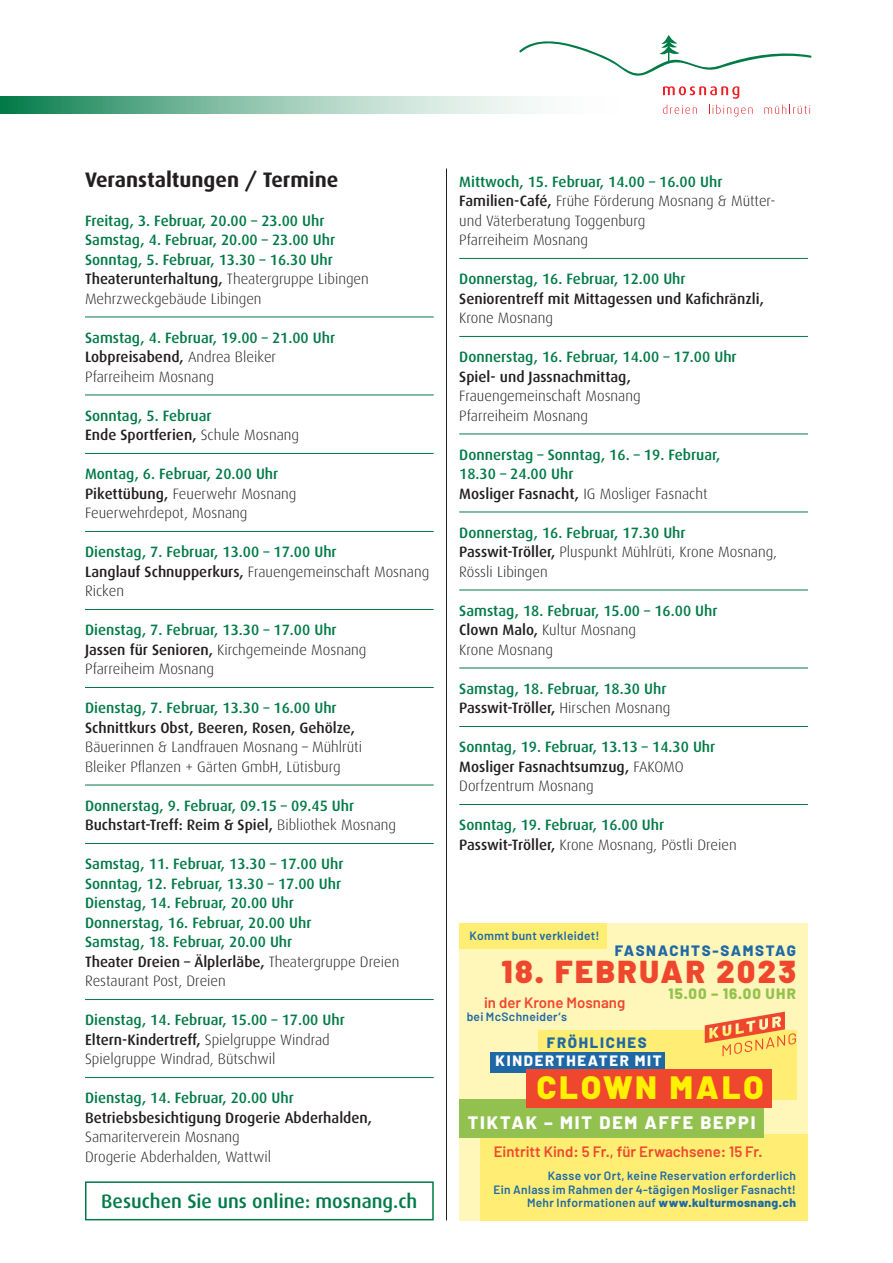
<style>
.page{position:relative;width:893px;height:1263px;background:#fff}
.page>*{position:absolute;margin:0;border:0;box-sizing:border-box;transform-origin:0 0}
.t1{font:900 32.25px "Barlow";letter-spacing:.095em;color:#fff101}
.t2{font:900 31.65px "Barlow";letter-spacing:.075em;color:#ef472e}
.t3{font:700 21px "Dax";color:#231f20}
.t4{font:500 19.5px "Dax";color:#017a47}
.t5{font:800 18px "Barlow";letter-spacing:.105em;color:#fff}
.t6{font:500 15px/19.5px "Dax";color:#017a47}
.t7{font:300 15px/19.5px "Dax";color:#231f20}
.t8{font:500 15px "Dax";color:#231f20}
.t9{font:600 15px "Barlow";color:#ef472e}
.t10{font:800 15px "Barlow";letter-spacing:.11em;color:#1e68a6}
.t11{font:800 15px "Barlow";letter-spacing:.11em;color:#fff}
.t12{font:800 15px "Barlow";letter-spacing:.07em;color:#93c150}
.t13{font:600 12px/13.5px "Barlow";letter-spacing:.025em;color:#1e68a6;text-align:right}
.s1{color:#231f20}
.s2{font-weight:300;color:#231f20}
.s3{font-weight:500;color:#017a47}
.s4{font-weight:500}
.s5{font-weight:800}
</style>
<div class="page">
<svg style="left:1px;top:96px;width:539px;height:17px;background:#8fc4ae"></svg>
<svg style="left:0;top:96px;width:1px;height:17px"></svg>
<svg style="left:663px;top:86px;width:76px;height:13px"></svg>
<svg style="left:519px;top:35px;width:292px;height:41px"></svg>
<svg style="left:663px;top:105px;width:34px;height:9px"></svg>
<svg style="left:709px;top:105px;width:44px;height:11px"></svg>
<svg style="left:764px;top:105px;width:46px;height:9px"></svg>
<hr style="left:446px;top:169px;width:1px;height:1051px;background:#231f20">
<hr style="left:85px;top:317px;width:349px;height:1px;background:#017a47">
<hr style="left:85px;top:395px;width:349px;height:1px;background:#017a47">
<hr style="left:85px;top:453px;width:349px;height:1px;background:#017a47">
<hr style="left:85px;top:531px;width:349px;height:1px;background:#017a47">
<hr style="left:85px;top:609px;width:349px;height:1px;background:#017a47">
<hr style="left:85px;top:687px;width:349px;height:1px;background:#017a47">
<hr style="left:85px;top:785px;width:349px;height:1px;background:#017a47">
<hr style="left:85px;top:843px;width:349px;height:1px;background:#017a47">
<hr style="left:85px;top:999px;width:349px;height:1px;background:#017a47">
<hr style="left:85px;top:1077px;width:349px;height:1px;background:#017a47">
<hr style="left:459px;top:258px;width:349px;height:1px;background:#017a47">
<hr style="left:459px;top:336px;width:349px;height:1px;background:#017a47">
<hr style="left:459px;top:434px;width:349px;height:1px;background:#017a47">
<hr style="left:459px;top:512px;width:349px;height:1px;background:#017a47">
<hr style="left:459px;top:590px;width:349px;height:1px;background:#017a47">
<hr style="left:459px;top:668px;width:349px;height:1px;background:#017a47">
<hr style="left:459px;top:726px;width:349px;height:1px;background:#017a47">
<hr style="left:459px;top:804px;width:349px;height:1px;background:#017a47">
<div style="left:85px;top:1181px;width:349px;height:39px;border:2px solid #017a47"></div>
<div style="left:459px;top:923px;width:349px;height:297px;background:#fff6b9"></div>
<div style="left:480px;top:1134px;width:328px;height:86px;background:#ffee73"></div>
<div style="left:459px;top:923px;width:147px;height:25px;background:#ffee73"></div>
<div style="left:538px;top:1030px;width:258px;height:69px;background:#ffee73"></div>
<div style="left:491px;top:1052px;width:174px;height:21px;background:#1e68a6"></div>
<div style="left:459px;top:1099px;width:305px;height:39px;background:#93c150"></div>
<div style="left:526px;top:1069px;width:246px;height:38px;background:#ef472e"></div>
<svg style="left:705px;top:1012px;width:91px;height:44px"></svg>
<h3 class="t3" style="left:85px;top:168px;width:255px">Veranstaltungen / Termine</h3>
<p class="t6" style="left:85px;top:211px;width:285px">Freitag, 3. Februar, 20.00 – 23.00 Uhr Samstag, 4. Februar, 20.00 – 23.00 Uhr Sonntag, 5. Februar, 13.30 – 16.30 Uhr <span class="s1">Theaterunterhaltung,</span> <span class="s2">Theatergruppe Libingen Mehrzweckgebäude Libingen</span></p>
<p class="t6" style="left:85px;top:328px;width:252px">Samstag, 4. Februar, 19.00 – 21.00 Uhr<br><span class="s1">Lobpreisabend,</span> <span class="s2">Andrea Bleiker<br>Pfarreiheim Mosnang</span></p>
<p class="t6" style="left:85px;top:406px;width:216px">Sonntag, 5. Februar<br><span class="s1">Ende Sportferien,</span> <span class="s2">Schule Mosnang</span></p>
<p class="t7" style="left:85px;top:465px;width:213px"><span class="s3">Montag, 6. Februar, 20.00 Uhr<br></span><span class="s4">Pikettübung,</span> Feuerwehr Mosnang<br>Feuerwehrdepot, Mosnang</p>
<p class="t6" style="left:85px;top:542px;width:346px">Dienstag, 7. Februar, 13.00 – 17.00 Uhr<br><span class="s1">Langlauf Schnupperkurs,</span> <span class="s2">Frauengemeinschaft Mosnang<br>Ricken</span></p>
<p class="t7" style="left:85px;top:621px;width:283px"><span class="s3">Dienstag, 7. Februar, 13.30 – 17.00 Uhr<br></span><span class="s4">Jassen für Senioren,</span> Kirchgemeinde Mosnang<br>Pfarreiheim Mosnang</p>
<p class="t6" style="left:85px;top:698px;width:253px">Dienstag, 7. Februar, 13.30 – 16.00 Uhr</p>
<p class="t8" style="left:85px;top:719px;width:271px">Schnittkurs Obst, Beeren, Rosen, Gehölze,</p>
<p class="t7" style="left:85px;top:738px;width:279px">Bäuerinnen &amp; Landfrauen Mosnang – Mühlrüti<br>Bleiker Pflanzen + Gärten GmbH, Lütisburg</p>
<p class="t6" style="left:85px;top:796px;width:313px">Donnerstag, 9. Februar, 09.15 – 09.45 Uhr<br><span class="s1">Buchstart-Treff: Reim &amp; Spiel,</span> <span class="s2">Bibliothek Mosnang</span></p>
<p class="t6" style="left:85px;top:854px;width:316px">Samstag, 11. Februar, 13.30 – 17.00 Uhr Sonntag, 12. Februar, 13.30 – 17.00 Uhr Dienstag, 14. Februar, 20.00 Uhr<br>Donnerstag, 16. Februar, 20.00 Uhr<br>Samstag, 18. Februar, 20.00 Uhr<br><span class="s1">Theater Dreien – Älplerläbe,</span> <span class="s2">Theatergruppe Dreien Restaurant Post, Dreien</span></p>
<p class="t7" style="left:85px;top:1011px;width:261px"><span class="s3">Dienstag, 14. Februar, 15.00 – 17.00 Uhr<br></span><span class="s4">Eltern-Kindertreff,</span> Spielgruppe Windrad<br>Spielgruppe Windrad, Bütschwil</p>
<p class="t6" style="left:85px;top:1088px;width:210px">Dienstag, 14. Februar, 20.00 Uhr</p>
<p class="t8" style="left:85px;top:1109px;width:289px">Betriebsbesichtigung Drogerie Abderhalden,</p>
<p class="t7" style="left:85px;top:1128px;width:187px">Samariterverein Mosnang<br>Drogerie Abderhalden, Wattwil</p>
<h3 class="t4" style="left:101px;top:1191px;width:318px">Besuchen Sie uns online: mosnang.ch</h3>
<p class="t7" style="left:459px;top:172px;width:318px"><span class="s3">Mittwoch, 15. Februar, 14.00 – 16.00 Uhr </span><span class="s4">Familien-Café,</span> Frühe Förderung Mosnang &amp; Mütter&shy;und Väterberatung Toggenburg<br>Pfarreiheim Mosnang</p>
<p class="t6" style="left:459px;top:269px;width:228px">Donnerstag, 16. Februar, 12.00 Uhr</p>
<p class="t8" style="left:459px;top:290px;width:306px">Seniorentreff mit Mittagessen und Kafichränzli,</p>
<p class="t7" style="left:459px;top:309px;width:95px">Krone Mosnang</p>
<p class="t6" style="left:459px;top:347px;width:279px">Donnerstag, 16. Februar, 14.00 – 17.00 Uhr</p>
<p class="t8" style="left:459px;top:368px;width:173px">Spiel- und Jassnachmittag,</p>
<p class="t7" style="left:459px;top:387px;width:183px">Frauengemeinschaft Mosnang<br>Pfarreiheim Mosnang</p>
<p class="t6" style="left:459px;top:445px;width:263px">Donnerstag – Sonntag, 16. – 19. Februar,<br>18.30 – 24.00 Uhr<br><span class="s1">Mosliger Fasnacht,</span> <span class="s2">IG Mosliger Fasnacht</span></p>
<p class="t7" style="left:459px;top:523px;width:319px"><span class="s3">Donnerstag, 16. Februar, 17.30 Uhr<br></span><span class="s4">Passwit-Tröller,</span> Pluspunkt Mühlrüti, Krone Mosnang,<br>Rössli Libingen</p>
<p class="t6" style="left:459px;top:601px;width:260px">Samstag, 18. Februar, 15.00 – 16.00 Uhr<br><span class="s1">Clown Malo,</span> <span class="s2">Kultur Mosnang<br>Krone Mosnang</span></p>
<p class="t6" style="left:459px;top:679px;width:213px">Samstag, 18. Februar, 18.30 Uhr<br><span class="s1">Passwit-Tröller,</span> <span class="s2">Hirschen Mosnang</span></p>
<p class="t6" style="left:459px;top:737px;width:258px">Sonntag, 19. Februar, 13.13 – 14.30 Uhr<br><span class="s1">Mosliger Fasnachtsumzug,</span> <span class="s2">FAKOMO<br>Dorfzentrum Mosnang</span></p>
<p class="t6" style="left:459px;top:815px;width:279px">Sonntag, 19. Februar, 16.00 Uhr<br><span class="s1">Passwit-Tröller,</span> <span class="s2">Krone Mosnang, Pöstli Dreien</span></p>
<p class="t13" style="left:470px;top:928px;width:131px">Kommt bunt verkleidet!</p>
<p class="t10" style="left:615px;top:941px;width:183px">FASNACHTS-SAMSTAG</p>
<h2 class="t2" style="left:502px;top:952px;width:296px">18. FEBRUAR 2023</h2>
<p class="t12" style="left:669px;top:984px;width:129px">15.00 – 16.00 UHR</p>
<p class="t9" style="left:484px;top:993px;width:143px">in der Krone Mosnang</p>
<p class="t13" style="left:467px;top:1010px;width:102px">bei McSchneider‘s</p>
<p class="t10" style="left:547px;top:1033px;width:101px">FRÖHLICHES</p>
<p class="t11" style="left:496px;top:1051px;width:168px">KINDERTHEATER MIT</p>
<h1 class="t1" style="left:537px;top:1067px;width:228px">CLOWN MALO</h1>
<p class="t5" style="left:468px;top:1111px;width:289px">TIKTAK – MIT DEM AFFE BEPPI</p>
<p class="t9" style="left:494px;top:1143px;width:270px">Eintritt Kind: 5 Fr., für Erwachsene: 15 Fr.</p>
<p class="t13" style="left:493px;top:1169px;width:304px">Kasse vor Ort, keine Reservation erforderlich<br>Ein Anlass im Rahmen der 4-tägigen Mosliger Fasnacht!<br>Mehr Informationen auf <span class="s5">www.kulturmosnang.ch</span></p>
</div>
